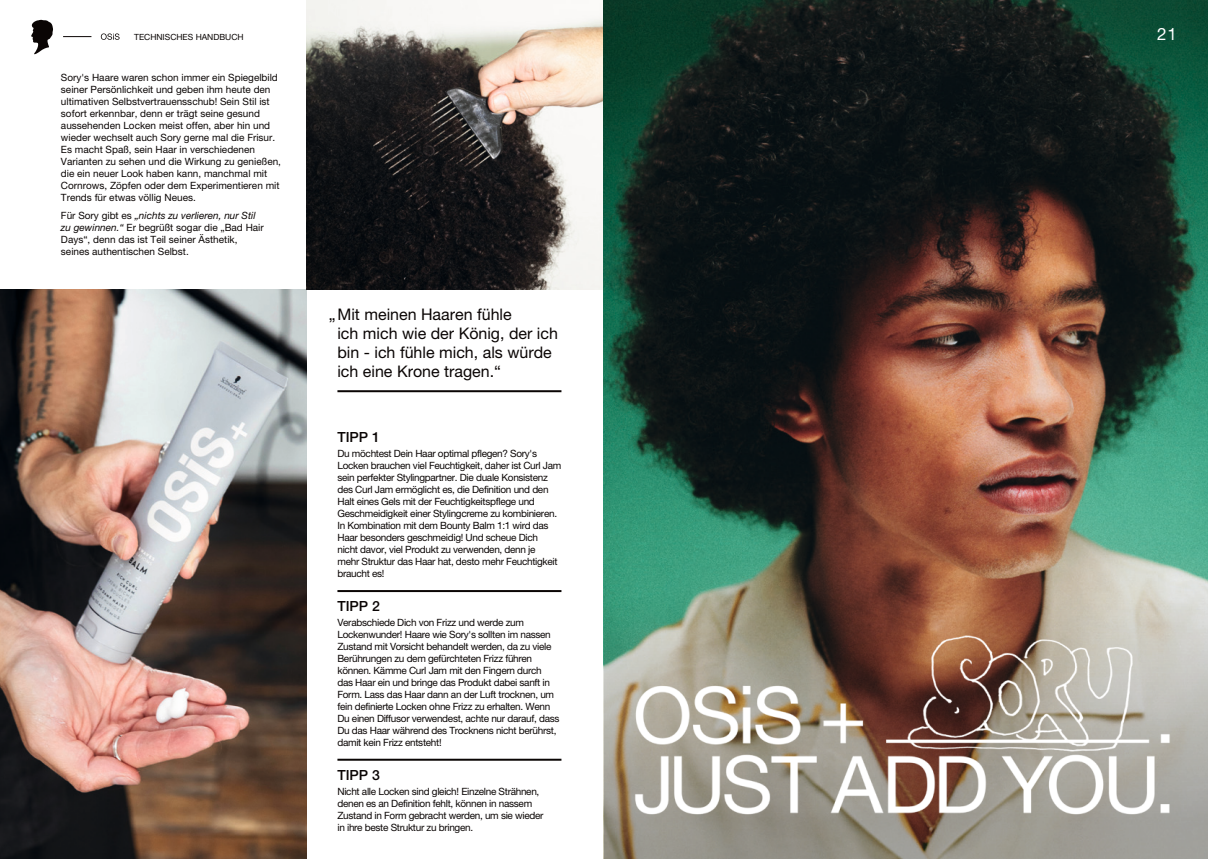
<style>
.page{position:relative;width:1208px;height:859px;background:#fff}
.page>*{position:absolute;margin:0;border:0;box-sizing:border-box;transform-origin:0 0}
.t1{font:17px "Helvetica Neue LTW1 G";color:#fff}
.t2{font:16px/19px "Helvetica Neue LTW1 G";color:#0a0504}
.t3{font:500 14px "Helvetica Neue LTW1 G";color:#0a0504}
.t4{font:10px/12px "Helvetica Neue LTW1 G";letter-spacing:-.03em;color:#0a0504}
.t5{font:10px/12px "Helvetica Neue LTW1 G";color:#0a0504}
.t6{font:8.5px "Helvetica Neue LTW1 G";color:#0a0504}
.s1{font-style:italic}
</style>
<div class="page">
<img style="left:0;top:289px;width:306px;height:570px">
<img style="left:306px;top:0;width:298px;height:289px">
<svg style="left:31px;top:20px;width:22px;height:34px"></svg>
<svg style="left:63px;top:36px;width:28px;height:1px"></svg>
<svg style="left:101px;top:33px;width:19px;height:7px"></svg>
<img style="left:604px;top:0;width:604px;height:576px">
<svg style="left:604px;top:576px;width:604px;height:283px;background:#959181"></svg>
<img style="left:604px;top:0;width:1px;height:289px">
<img style="left:632px;top:627px;width:539px;height:194px">
<hr style="left:337px;top:390px;width:224px;height:2px;background:#0a0504">
<hr style="left:337px;top:590px;width:224px;height:2px;background:#0a0504">
<hr style="left:337px;top:759px;width:224px;height:2px;background:#0a0504">
<p class="t6" style="left:134px;top:31px;width:111px">TECHNISCHES HANDBUCH</p>
<p class="t5" style="left:61px;top:71px;width:222px">Sory's Haare waren schon immer ein Spiegelbild seiner Persönlichkeit und geben ihm heute den ultimativen Selbstvertrauensschub! Sein Stil ist sofort erkennbar, denn er trägt seine gesund aussehenden Locken meist offen, aber hin und wieder wechselt auch Sory gerne mal die Frisur.<br>Es macht Spaß, sein Haar in verschiedenen Varianten zu sehen und die Wirkung zu genießen, die ein neuer Look haben kann, manchmal mit Cornrows, Zöpfen oder dem Experimentieren mit Trends für etwas völlig Neues.</p>
<p class="t5" style="left:61px;top:209px;width:204px">Für Sory gibt es <span class="s1">„nichts zu verlieren, nur Stil zu gewinnen.“</span> Er begrüßt sogar die „Bad Hair Days“, denn das ist Teil seiner Ästhetik, seines authentischen Selbst.</p>
<h2 class="t2" style="left:337px;top:305px;width:222px;text-indent:-8px">„Mit meinen Haaren fühle<br>ich mich wie der König, der ich bin - ich fühle mich, als würde ich eine Krone tragen.“</h2>
<h3 class="t3" style="left:337px;top:429px;width:44px">TIPP 1</h3>
<p class="t4" style="left:337px;top:448px;width:225px">Du möchtest Dein Haar optimal pflegen? Sory's Locken brauchen viel Feuchtigkeit, daher ist Curl Jam sein perfekter Stylingpartner. Die duale Konsistenz des Curl Jam ermöglicht es, die Definition und den Halt eines Gels mit der Feuchtigkeitspflege und Geschmeidigkeit einer Stylingcreme zu kombinieren.<br>In Kombination mit dem Bounty Balm 1:1 wird das Haar besonders geschmeidig! Und scheue Dich<br>nicht davor, viel Produkt zu verwenden, denn je<br>mehr Struktur das Haar hat, desto mehr Feuchtigkeit braucht es!</p>
<h3 class="t3" style="left:337px;top:598px;width:44px">TIPP 2</h3>
<p class="t4" style="left:337px;top:616px;width:223px">Verabschiede Dich von Frizz und werde zum Lockenwunder! Haare wie Sory's sollten im nassen Zustand mit Vorsicht behandelt werden, da zu viele Berührungen zu dem gefürchteten Frizz führen können. Kämme Curl Jam mit den Fingern durch das Haar ein und bringe das Produkt dabei sanft in Form. Lass das Haar dann an der Luft trocknen, um fein definierte Locken ohne Frizz zu erhalten. Wenn Du einen Diffusor verwendest, achte nur darauf, dass Du das Haar während des Trocknens nicht berührst, damit kein Frizz entsteht!</p>
<h3 class="t3" style="left:337px;top:766px;width:44px">TIPP 3</h3>
<p class="t4" style="left:337px;top:785px;width:207px">Nicht alle Locken sind gleich! Einzelne Strähnen, denen es an Definition fehlt, können in nassem Zustand in Form gebracht werden, um sie wieder in ihre beste Struktur zu bringen.</p>
<h1 class="t1" style="left:1157px;top:24px;width:21px">21</h1>
</div>
